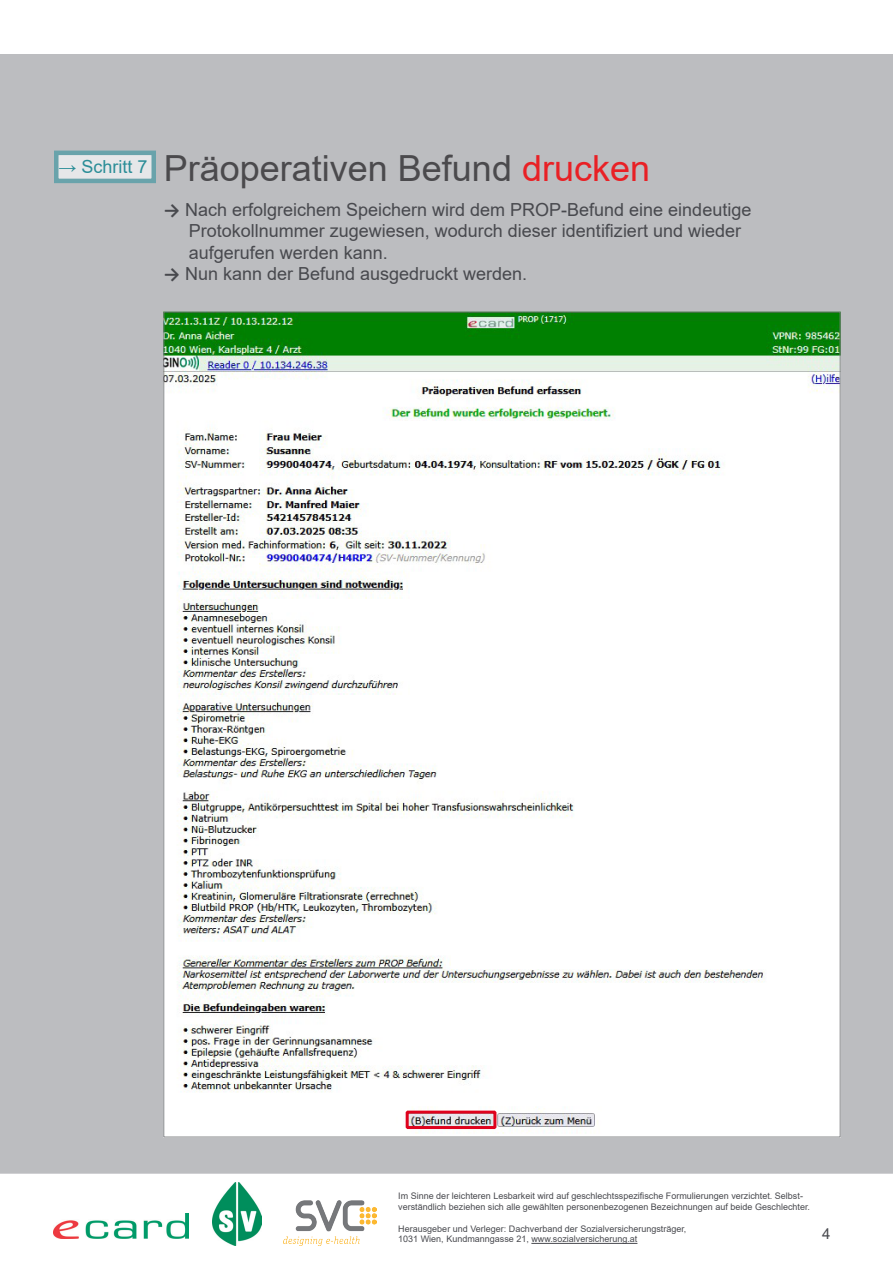
<style>
.page{position:relative;width:893px;height:1263px;background:#fff}
.page>*{position:absolute;margin:0;border:0;box-sizing:border-box;transform-origin:0 0}
.t1{font:36px "Arial";color:#4b4a4d}
.t2{font:18px "Arial";color:#48494e}
.t3{font:18px "Arial";color:#2a8d97}
.t4{font:15px "Arial";color:#48494e}
.t5{font:9px/10.8px "Arial";color:#48494e}
.s1{color:#e92025}
.s2{font-family:"Calibri";font-weight:700}
</style>
<div class="page">
<div style="left:0;top:54px;width:893px;height:1120px;background:#bcbdc0"></div>
<div style="left:56px;top:153px;width:98px;height:28px;background:#e6e7e9"></div>
<div style="left:54px;top:151px;width:102px;height:32px;border:4px solid #69a3ab"></div>
<hr style="left:531px;top:1243px;width:106px;height:1px;background:#48494e">
<img style="left:283px;top:1200px;width:93px;height:45px">
<img style="left:54px;top:1214px;width:134px;height:24px">
<img style="left:213px;top:1182px;width:48px;height:63px">
<img style="left:165px;top:313px;width:673px;height:822px">
<div style="left:406px;top:1110px;width:90px;height:19px;border:3px solid #df021d"></div>
<p class="t3" style="left:58px;top:155px;width:91px">→ Schritt 7</p>
<p class="t1" style="left:164px;top:144px;width:488px">Präoperativen Befund <span class="s1">drucken</span></p>
<p class="t2" style="left:164px;top:197px;width:589px"><span class="s2">→</span> Nach erfolgreichem Speichern wird dem PROP-Befund eine eindeutige</p>
<p class="t2" style="left:189px;top:219px;width:554px">Protokollnummer zugewiesen, wodurch dieser identifiziert und wieder</p>
<p class="t2" style="left:189px;top:240px;width:201px">aufgerufen werden kann.</p>
<p class="t2" style="left:164px;top:262px;width:365px"><span class="s2">→</span> Nun kann der Befund ausgedruckt werden.</p>
<p class="t5" style="left:398px;top:1190px;width:413px">Im Sinne der leichteren Lesbarkeit wird auf geschlechtsspezifische Formulierungen verzichtet. Selbst&shy;verständlich beziehen sich alle gewählten personenbezogenen Bezeichnungen auf beide Geschlechter.</p>
<p class="t5" style="left:398px;top:1223px;width:290px">Herausgeber und Verleger: Dachverband der Sozialversicherungsträger,</p>
<p class="t5" style="left:398px;top:1234px;width:241px">1031 Wien, Kundmanngasse 21, www.sozialversicherung.at</p>
<p class="t4" style="left:822px;top:1223px;width:10px">4</p>
</div>
